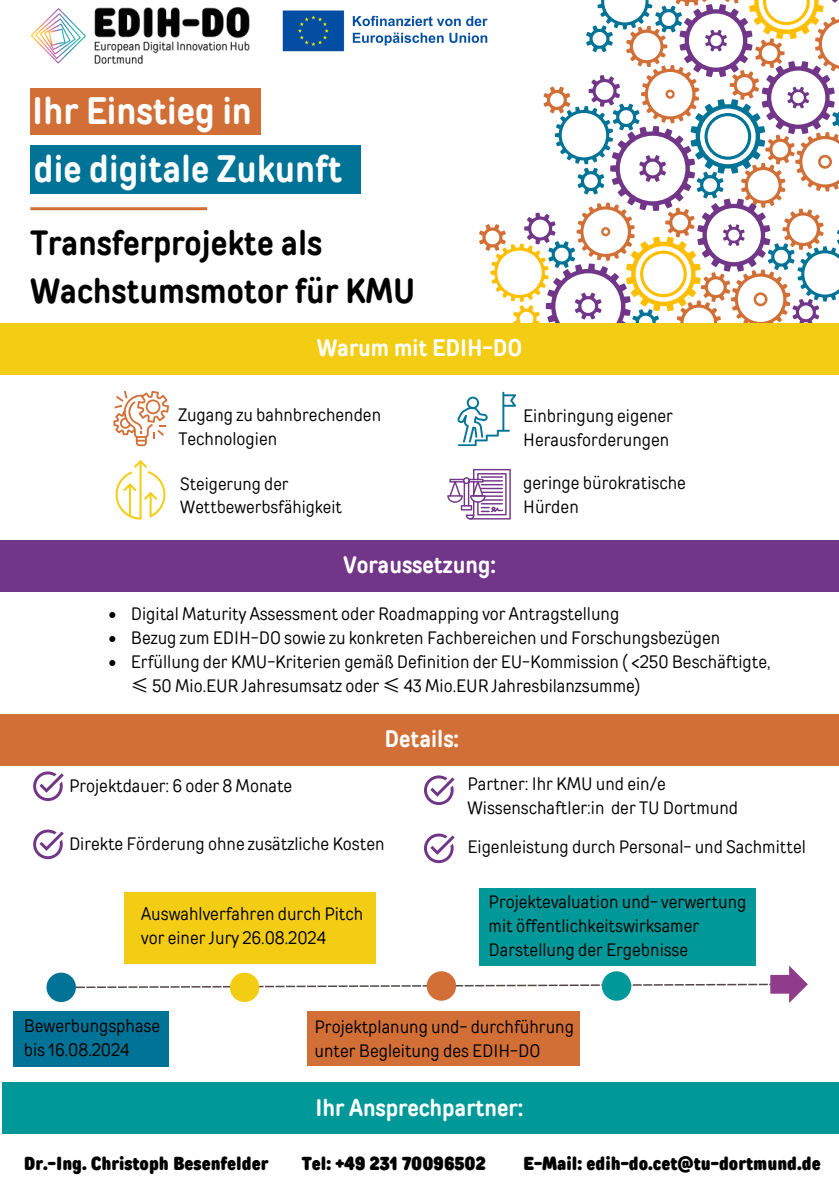
<style>
.page{position:relative;width:839px;height:1191px;background:#fff}
.page>*{position:absolute;margin:0;border:0;box-sizing:border-box;transform-origin:0 0}
.t1{font:700 38.2px "TT Rounds Condensed";color:#fff}
.t2{font:700 35px/48px "TT Rounds Condensed";color:#000}
.t3{font:700 24px "TT Rounds Condensed";color:#fff}
.t4{font:900 18.8px "TT Rounds Condensed";color:#000}
.t5{font:18px/24px "TT Rounds Condensed";color:#000}
.t6{font:17.6px/23.6px "TT Rounds Condensed";color:#000}
.s1{font-family:"Noto Sans CJ Ksc"}
</style>
<div class="page">
<div style="left:0;top:541px;width:838px;height:51px;background:#713688"></div>
<svg style="left:543px;top:86px;width:12px;height:51px"></svg>
<svg style="left:479px;top:211px;width:344px;height:40px"></svg>
<svg style="left:490px;top:223px;width:348px;height:100px"></svg>
<div style="left:0;top:323px;width:838px;height:51px;background:#f3cd13"></div>
<div style="left:2px;top:1082px;width:836px;height:52px;background:#009898"></div>
<div style="left:0;top:714px;width:838px;height:51px;background:#d26f36"></div>
<svg style="left:115px;top:460px;width:50px;height:60px"></svg>
<svg style="left:33px;top:771px;width:31px;height:30px"></svg>
<svg style="left:33px;top:830px;width:31px;height:29px"></svg>
<svg style="left:424px;top:775px;width:30px;height:30px"></svg>
<svg style="left:424px;top:834px;width:30px;height:29px"></svg>
<svg style="left:457px;top:392px;width:59px;height:54px"></svg>
<svg style="left:113px;top:391px;width:56px;height:55px"></svg>
<svg style="left:447px;top:469px;width:63px;height:51px"></svg>
<div style="left:46px;top:973px;width:30px;height:29px;background:#017396;border-radius:50%"></div>
<svg style="left:76px;top:966px;width:731px;height:37px"></svg>
<hr style="left:30px;top:207px;width:177px;height:3px;background:#d26f36">
<div style="left:30px;top:88px;width:230px;height:47px;background:#d26f36"></div>
<div style="left:30px;top:145px;width:331px;height:49px;background:#017396"></div>
<svg style="left:555px;top:0;width:283px;height:211px"></svg>
<img style="left:30px;top:7px;width:219px;height:57px">
<img style="left:282px;top:10px;width:206px;height:42px">
<div style="left:124px;top:892px;width:252px;height:72px;background:#f3cd13"></div>
<div style="left:479px;top:888px;width:276px;height:78px;background:#009898"></div>
<div style="left:14px;top:1011px;width:155px;height:55px;background:#017396"></div>
<div style="left:307px;top:1011px;width:273px;height:55px;background:#d26f36"></div>
<svg style="left:109px;top:612px;width:6px;height:6px"></svg>
<svg style="left:109px;top:636px;width:6px;height:6px"></svg>
<svg style="left:109px;top:660px;width:6px;height:6px"></svg>
<p class="t1" style="left:32px;top:88px;width:221px">Ihr Einstieg in</p>
<p class="t1" style="left:34px;top:146px;width:309px">die digitale Zukunft</p>
<p class="t2" style="left:30px;top:218px;width:386px">Transferprojekte als<br>Wachstumsmotor für KMU</p>
<h1 class="t3" style="left:317px;top:333px;width:207px">Warum mit EDIH-DO</h1>
<h1 class="t5" style="left:178px;top:402px;width:204px">Zugang zu bahnbrechenden<br>Technologien</h1>
<p class="t6" style="left:180px;top:472px;width:163px">Steigerung der<br>Wettbewerbsfähigkeit</p>
<p class="t3" style="left:343px;top:550px;width:154px">Voraussetzung:</p>
<h1 class="t5" style="left:523px;top:404px;width:151px">Einbringung eigener<br>Herausforderungen</h1>
<p class="t5" style="left:523px;top:471px;width:164px">geringe bürokratische<br>Hürden</p>
<p class="t5" style="left:131px;top:601px;width:490px">Digital Maturity Assessment oder Roadmapping vor Antragstellung</p>
<p class="t5" style="left:131px;top:625px;width:590px">Bezug zum EDIH-DO sowie zu konkreten Fachbereichen und Forschungsbezügen</p>
<p class="t5" style="left:131px;top:649px;width:641px">Erfüllung der KMU-Kriterien gemäß Definition der EU-Kommission ( &lt;250 Beschäftigte, <span class="s1">≤</span> 50 Mio.EUR Jahresumsatz oder <span class="s1">≤</span> 43 Mio.EUR Jahresbilanzsumme)</p>
<p class="t3" style="left:384px;top:724px;width:76px">Details:</p>
<p class="t5" style="left:69px;top:773px;width:225px">Projektdauer: 6 oder 8 Monate</p>
<p class="t5" style="left:69px;top:832px;width:317px">Direkte Förderung ohne zusätzliche Kosten</p>
<p class="t5" style="left:467px;top:771px;width:272px">Partner: Ihr KMU und ein/e<br>Wissenschaftler:in der TU Dortmund</p>
<h2 class="t5" style="left:467px;top:835px;width:340px">Eigenleistung durch Personal- und Sachmittel</h2>
<p class="t5" style="left:141px;top:902px;width:224px">Auswahlverfahren durch Pitch vor einer Jury 26.08.2024</p>
<p class="t5" style="left:488px;top:890px;width:259px">Projektevaluation und- verwertung mit öffentlichkeitswirksamer<br>Darstellung der Ergebnisse</p>
<p class="t5" style="left:24px;top:1013px;width:138px">Bewerbungsphase</p>
<p class="t5" style="left:24px;top:1037px;width:107px">bis 16.08.2024</p>
<h2 class="t5" style="left:314px;top:1014px;width:261px">Projektplanung und- durchführung unter Begleitung des EDIH-DO</h2>
<h2 class="t3" style="left:315px;top:1093px;width:209px">Ihr Ansprechpartner:</h2>
<p class="t4" style="left:24px;top:1152px;width:246px">Dr.-Ing. Christoph Besenfelder</p>
<p class="t4" style="left:302px;top:1152px;width:185px">Tel: +49 231 70096502</p>
<p class="t4" style="left:523px;top:1152px;width:299px">E-Mail: edih-do.cet@tu-dortmund.de</p>
</div>
